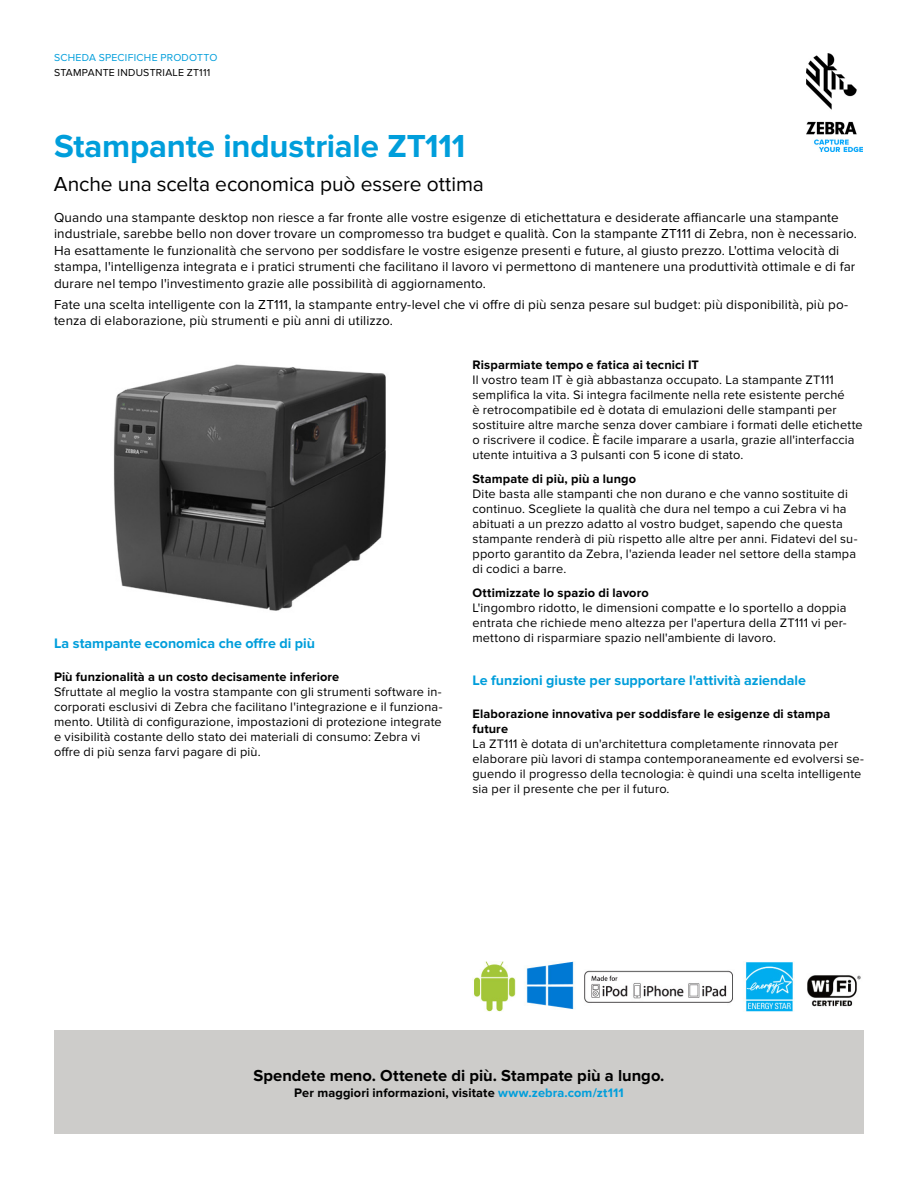
<style>
.page{position:relative;width:918px;height:1188px;background:#fff}
.page>*{position:absolute;margin:0;border:0;box-sizing:border-box;transform-origin:0 0}
.t1{font:700 33px "Proxima Nova";letter-spacing:-.005em;color:#009edb}
.t2{font:21px "Proxima Nova";letter-spacing:-.005em;color:#000}
.t3{font:700 16.5px "Proxima Nova";color:#000}
.t4{font:700 14.25px "Proxima Nova";color:#009edb}
.t5{font:13.5px/16.5px "Proxima Nova";letter-spacing:.01em;color:#000}
.t6{font:12.75px/15px "Proxima Nova";letter-spacing:.015em;color:#000}
.t7{font:700 12.75px/15px "Proxima Nova";letter-spacing:.01em;color:#000}
.t8{font:10.5px "Proxima Nova";letter-spacing:.025em;color:#000}
.t9{font:10.5px "Proxima Nova";letter-spacing:.025em;color:#009edb}
.s1{color:#009edb}
</style>
<div class="page">
<img style="left:806px;top:54px;width:56px;height:97px">
<div style="left:54px;top:1031px;width:810px;height:103px;background:#cdccca"></div>
<img style="left:474px;top:962px;width:387px;height:50px">
<img style="left:113px;top:364px;width:273px;height:247px">
<p class="t9" style="left:54px;top:52px;width:165px">SCHEDA SPECIFICHE PRODOTTO</p>
<p class="t8" style="left:54px;top:66px;width:158px">STAMPANTE INDUSTRIALE ZT111</p>
<h1 class="t1" style="left:54px;top:127px;width:413px">Stampante industriale ZT111</h1>
<h2 class="t2" style="left:54px;top:172px;width:431px">Anche una scelta economica può essere ottima</h2>
<p class="t5" style="left:54px;top:209px;width:805px">Quando una stampante desktop non riesce a far fronte alle vostre esigenze di etichettatura e desiderate affiancarle una stampante industriale, sarebbe bello non dover trovare un compromesso tra budget e qualità. Con la stampante ZT111 di Zebra, non è necessario.<br>Ha esattamente le funzionalità che servono per soddisfare le vostre esigenze presenti e future, al giusto prezzo. L'ottima velocità di stampa, l'intelligenza integrata e i pratici strumenti che facilitano il lavoro vi permettono di mantenere una produttività ottimale e di far durare nel tempo l'investimento grazie alle possibilità di aggiornamento.</p>
<p class="t5" style="left:54px;top:296px;width:796px">Fate una scelta intelligente con la ZT111, la stampante entry-level che vi offre di più senza pesare sul budget: più disponibilità, più po&shy;tenza di elaborazione, più strumenti e più anni di utilizzo.</p>
<p class="t4" style="left:54px;top:635px;width:263px">La stampante economica che offre di più</p>
<p class="t7" style="left:54px;top:670px;width:287px">Più funzionalità a un costo decisamente inferiore</p>
<p class="t6" style="left:54px;top:685px;width:390px">Sfruttate al meglio la vostra stampante con gli strumenti software in&shy;corporati esclusivi di Zebra che facilitano l'integrazione e il funziona&shy;mento. Utilità di configurazione, impostazioni di protezione integrate e visibilità costante dello stato dei materiali di consumo: Zebra vi offre di più senza farvi pagare di più.</p>
<p class="t7" style="left:472px;top:357px;width:228px">Risparmiate tempo e fatica ai tecnici IT</p>
<p class="t6" style="left:472px;top:372px;width:392px">Il vostro team IT è già abbastanza occupato. La stampante ZT111 semplifica la vita. Si integra facilmente nella rete esistente perché<br>è retrocompatibile ed è dotata di emulazioni delle stampanti per sostituire altre marche senza dover cambiare i formati delle etichette o riscrivere il codice. È facile imparare a usarla, grazie all'interfaccia utente intuitiva a 3 pulsanti con 5 icone di stato.</p>
<p class="t7" style="left:472px;top:471px;width:165px">Stampate di più, più a lungo</p>
<p class="t6" style="left:472px;top:486px;width:387px">Dite basta alle stampanti che non durano e che vanno sostituite di continuo. Scegliete la qualità che dura nel tempo a cui Zebra vi ha abituati a un prezzo adatto al vostro budget, sapendo che questa stampante renderà di più rispetto alle altre per anni. Fidatevi del su&shy;pporto garantito da Zebra, l'azienda leader nel settore della stampa di codici a barre.</p>
<p class="t7" style="left:472px;top:585px;width:178px">Ottimizzate lo spazio di lavoro</p>
<p class="t6" style="left:472px;top:600px;width:376px;text-align:justify">L'ingombro ridotto, le dimensioni compatte e lo sportello a doppia entrata che richiede meno altezza per l'apertura della ZT111 vi per&shy;mettono di risparmiare spazio nell'ambiente di lavoro.</p>
<p class="t4" style="left:472px;top:672px;width:335px">Le funzioni giuste per supportare l'attività aziendale</p>
<p class="t7" style="left:472px;top:707px;width:359px">Elaborazione innovativa per soddisfare le esigenze di stampa future</p>
<p class="t6" style="left:472px;top:737px;width:393px">La ZT111 è dotata di un'architettura completamente rinnovata per elaborare più lavori di stampa contemporaneamente ed evolversi se&shy;guendo il progresso della tecnologia: è quindi una scelta intelligente sia per il presente che per il futuro.</p>
<p class="t3" style="left:254px;top:1066px;width:413px">Spendete meno. Ottenete di più. Stampate più a lungo.</p>
<p class="t7" style="left:294px;top:1085px;width:331px">Per maggiori informazioni, visitate <span class="s1">www.zebra.com/zt111</span></p>
</div>
